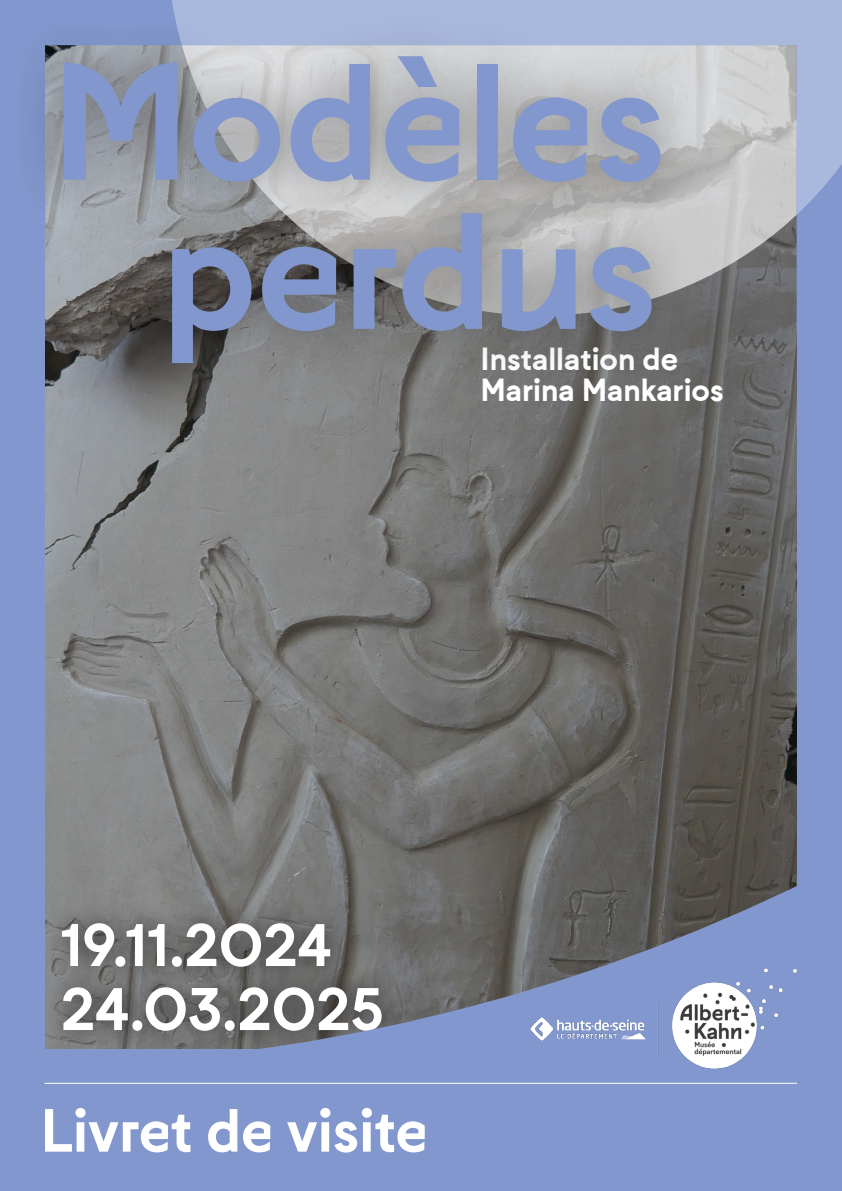
<style>
.page{position:relative;width:842px;height:1191px;background:#8197cd}
.page>*{position:absolute;margin:0;border:0;box-sizing:border-box;transform-origin:0 0}
.t1{font:700 162.8px "G Gkahn";color:#8197cd}
.t2{font:700 60px "G Gkahn";color:#fff}
.t3{font:700 31.2px "G Gkahn";color:#fff}
</style>
<div class="page">
<img style="left:46px;top:331px;width:750px;height:547px">
<svg style="left:45px;top:878px;width:752px;height:171px;background:#6b6d72"></svg>
<hr style="left:44px;top:1083px;width:753px;height:1px;background:#fff">
<svg style="left:172px;top:0;width:670px;height:331px;background:#a6aec2"></svg>
<img style="left:510px;top:960px;width:287px;height:109px">
<div style="left:13px;top:7px;width:695px;height:404px;background:#231f20;opacity:.45"></div>
<p class="t1" style="left:51px;top:17px;width:617px">Modèles</p>
<p class="t1" style="left:162px;top:167px;width:496px">perdus</p>
<p class="t3" style="left:480px;top:339px;width:199px">Installation de</p>
<p class="t3" style="left:480px;top:370px;width:245px">Marina Mankarios</p>
<p class="t2" style="left:61px;top:906px;width:273px">19.11.2024</p>
<p class="t2" style="left:61px;top:970px;width:324px">24.03.2025</p>
<p class="t2" style="left:40px;top:1091px;width:389px">Livret de visite</p>
</div>
